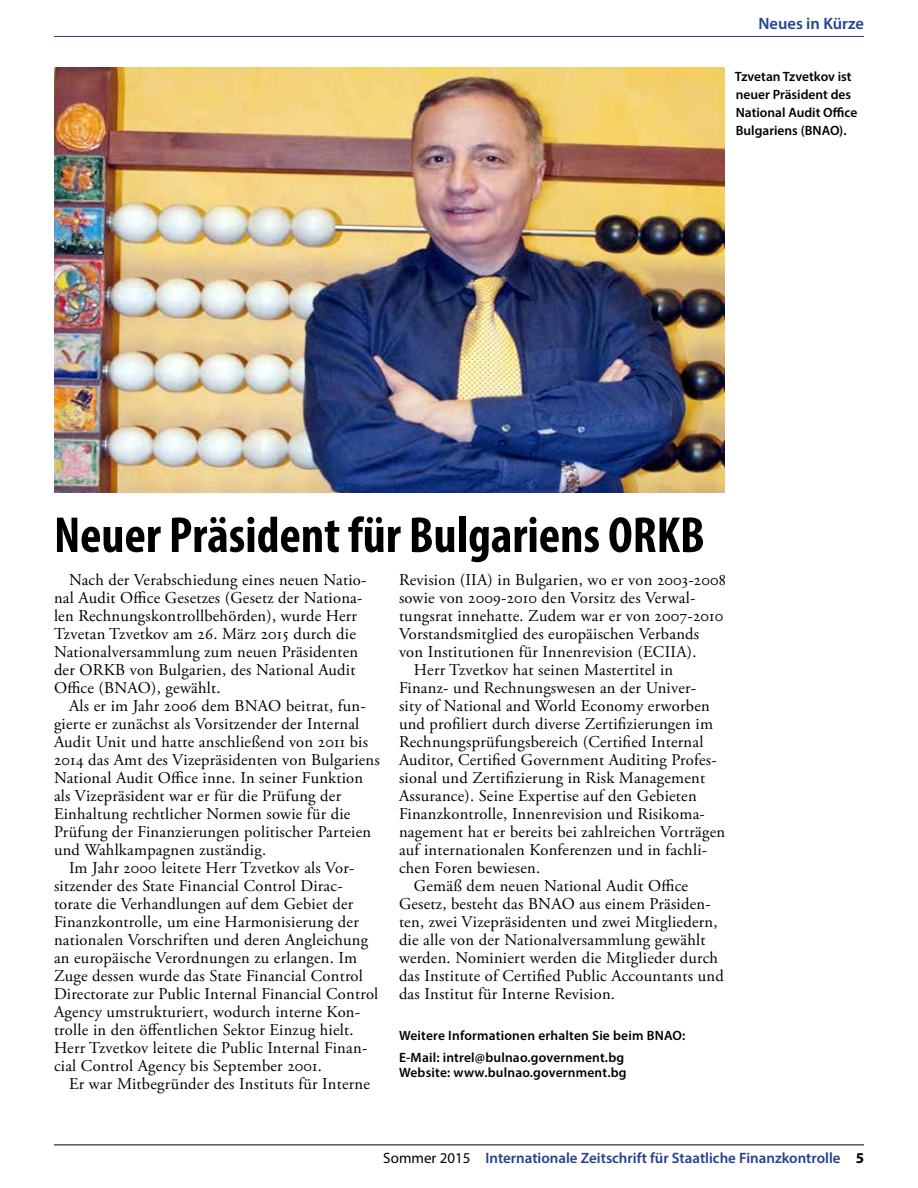
<style>
.page{position:relative;width:918px;height:1188px;background:#fff}
.page>*{position:absolute;margin:0;border:0;box-sizing:border-box;transform-origin:0 0}
.t1{font:700 condensed 51px "Myriad Pro";color:#000}
.t2{font:16.5px/18px "Adobe Garamond Pro";letter-spacing:.015em;color:#000}
.t3{font:600 16.5px "Myriad Pro";color:#22438f}
.t4{font:600 15px "Myriad Pro";color:#25408f}
.t5{font:600 13.5px/18px "Myriad Pro";letter-spacing:.01em;color:#000}
.s1{font-weight:400;color:#000}
.s2{font-weight:700;color:#000}
</style>
<div class="page">
<hr style="left:54px;top:1144px;width:810px;height:1px;background:#000">
<hr style="left:54px;top:36px;width:810px;height:1px;background:#22438f">
<img style="left:54px;top:68px;width:670px;height:425px">
<p class="t3" style="left:758px;top:13px;width:107px">Neues in Kürze</p>
<p class="t5" style="left:735px;top:67px;width:124px">Tzvetan Tzvetkov ist neuer Präsident des<br>National Audit Office<br>Bulgariens (BNAO).</p>
<h1 class="t1" style="left:54px;top:503px;width:652px">Neuer Präsident für Bulgariens ORKB</h1>
<p class="t2" style="left:54px;top:571px;width:314px;text-indent:15px">Nach der Verabschiedung eines neuen Natio&shy;nal Audit Office Gesetzes (Gesetz der Nationa&shy;len Rechnungskontrollbehörden), wurde Herr Tzvetan Tzvetkov am 26. März 2015 durch die Nationalversammlung zum neuen Präsidenten der ORKB von Bulgarien, des National Audit Office (BNAO), gewählt.</p>
<p class="t2" style="left:69px;top:697px;width:298px">Als er im Jahr 2006 dem BNAO beitrat, fun-</p>
<p class="t2" style="left:54px;top:715px;width:307px">gierte er zunächst als Vorsitzender der Internal</p>
<p class="t2" style="left:54px;top:733px;width:316px">Audit Unit und hatte anschließend von 2011 bis</p>
<p class="t2" style="left:54px;top:751px;width:327px">2014 das Amt des Vizepräsidenten von Bulgariens</p>
<p class="t2" style="left:54px;top:769px;width:311px">National Audit Office inne. In seiner Funktion</p>
<p class="t2" style="left:54px;top:787px;width:289px">als Vizepräsident war er für die Prüfung der</p>
<p class="t2" style="left:54px;top:805px;width:298px">Einhaltung rechtlicher Normen sowie für die</p>
<p class="t2" style="left:54px;top:823px;width:319px">Prüfung der Finanzierungen politischer Parteien</p>
<p class="t2" style="left:54px;top:841px;width:214px">und Wahlkampagnen zuständig.</p>
<p class="t2" style="left:69px;top:859px;width:287px">Im Jahr 2000 leitete Herr Tzvetkov als Vor-</p>
<p class="t2" style="left:54px;top:877px;width:290px">sitzender des State Financial Control Dirac-</p>
<p class="t2" style="left:54px;top:895px;width:301px">torate die Verhandlungen auf dem Gebiet der</p>
<p class="t2" style="left:54px;top:913px;width:306px">Finanzkontrolle, um eine Harmonisierung der</p>
<p class="t2" style="left:54px;top:931px;width:316px">nationalen Vorschriften und deren Angleichung</p>
<p class="t2" style="left:54px;top:949px;width:305px">an europäische Verordnungen zu erlangen. Im</p>
<p class="t2" style="left:54px;top:967px;width:310px">Zuge dessen wurde das State Financial Control</p>
<p class="t2" style="left:54px;top:985px;width:326px">Directorate zur Public Internal Financial Control</p>
<p class="t2" style="left:54px;top:1003px;width:308px">Agency umstrukturiert, wodurch interne Kon-</p>
<p class="t2" style="left:54px;top:1021px;width:301px">trolle in den öffentlichen Sektor Einzug hielt.</p>
<p class="t2" style="left:54px;top:1039px;width:315px">Herr Tzvetkov leitete die Public Internal Finan-</p>
<p class="t2" style="left:54px;top:1057px;width:270px">cial Control Agency bis September 2001.</p>
<p class="t2" style="left:69px;top:1075px;width:302px">Er war Mitbegründer des Instituts für Interne</p>
<p class="t2" style="left:399px;top:571px;width:328px">Revision (IIA) in Bulgarien, wo er von 2003-2008</p>
<p class="t2" style="left:399px;top:589px;width:298px">sowie von 2009-2010 den Vorsitz des Verwal-</p>
<p class="t2" style="left:399px;top:607px;width:326px">tungsrat innehatte. Zudem war er von 2007-2010</p>
<p class="t2" style="left:399px;top:625px;width:302px">Vorstandsmitglied des europäischen Verbands</p>
<p class="t2" style="left:399px;top:643px;width:299px">von Institutionen für Innenrevision (ECIIA).</p>
<p class="t2" style="left:414px;top:661px;width:261px">Herr Tzvetkov hat seinen Mastertitel in</p>
<p class="t2" style="left:399px;top:679px;width:299px">Finanz- und Rechnungswesen an der Univer-</p>
<p class="t2" style="left:399px;top:697px;width:312px">sity of National and World Economy erworben</p>
<p class="t2" style="left:399px;top:715px;width:316px">und profiliert durch diverse Zertifizierungen im</p>
<p class="t2" style="left:399px;top:733px;width:306px">Rechnungsprüfungsbereich (Certified Internal</p>
<p class="t2" style="left:399px;top:751px;width:319px">Auditor, Certified Government Auditing Profes-</p>
<p class="t2" style="left:399px;top:769px;width:308px">sional und Zertifizierung in Risk Management</p>
<p class="t2" style="left:399px;top:787px;width:299px">Assurance). Seine Expertise auf den Gebieten</p>
<p class="t2" style="left:399px;top:805px;width:307px">Finanzkontrolle, Innenrevision und Risikoma-</p>
<p class="t2" style="left:399px;top:823px;width:328px">nagement hat er bereits bei zahlreichen Vorträgen</p>
<p class="t2" style="left:399px;top:841px;width:310px">auf internationalen Konferenzen und in fachli-</p>
<p class="t2" style="left:399px;top:859px;width:143px">chen Foren bewiesen.</p>
<p class="t2" style="left:414px;top:877px;width:276px">Gemäß dem neuen National Audit Office</p>
<p class="t2" style="left:399px;top:895px;width:313px">Gesetz, besteht das BNAO aus einem Präsiden-</p>
<p class="t2" style="left:399px;top:913px;width:320px">ten, zwei Vizepräsidenten und zwei Mitgliedern,</p>
<p class="t2" style="left:399px;top:931px;width:308px">die alle von der Nationalversammlung gewählt</p>
<p class="t2" style="left:399px;top:949px;width:321px">werden. Nominiert werden die Mitglieder durch</p>
<p class="t2" style="left:399px;top:967px;width:326px">das Institute of Certified Public Accountants und</p>
<p class="t2" style="left:399px;top:985px;width:218px">das Institut für Interne Revision.</p>
<p class="t5" style="left:399px;top:1023px;width:288px;line-height:22.5px">Weitere Informationen erhalten Sie beim BNAO:<br>E-Mail: intrel@bulnao.government.bg</p>
<p class="t5" style="left:399px;top:1063px;width:229px">Website: www.bulnao.government.bg</p>
<p class="t4" style="left:383px;top:1149px;width:482px"><span class="s1">Sommer 2015</span> Internationale Zeitschrift für Staatliche Finanzkontrolle <span class="s2">5</span></p>
</div>
